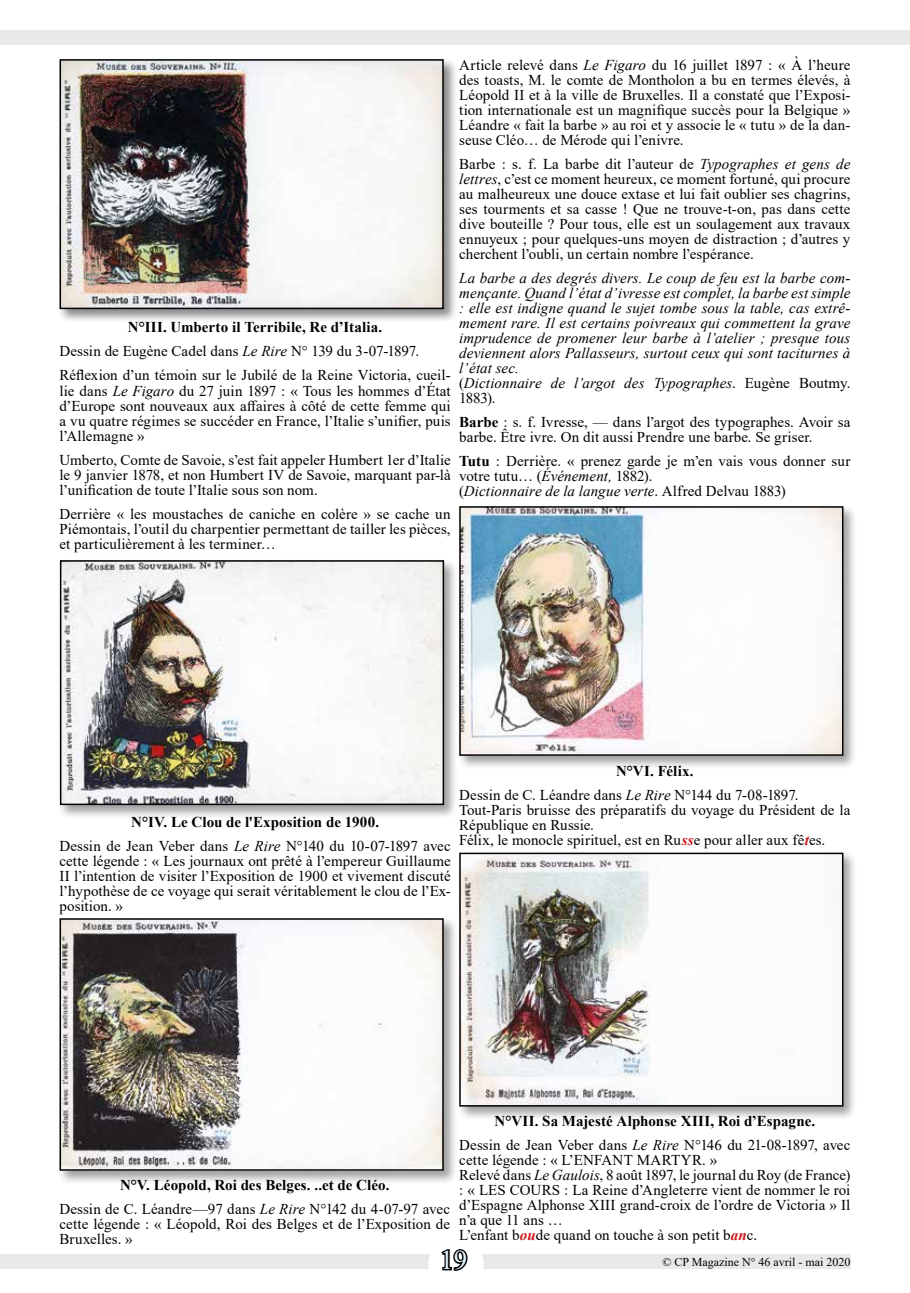
<style>
.page{position:relative;width:910px;height:1293px;background:#fff}
.page>*{position:absolute;margin:0;border:0;box-sizing:border-box;transform-origin:0 0}
.t1{font:27px "Times New Roman";color:#dff2fd}
.t2{font:15px/15px "Times New Roman";letter-spacing:.005em;color:#000}
.t3{font:italic 15px/15px "Times New Roman";letter-spacing:.005em;color:#000}
.t4{font:12px "Times New Roman";color:#000}
.s1{font-weight:700}
.s2{font-style:italic}
.s3{font-style:normal}
.s4{font-weight:700;font-style:italic;color:#cd171a}
</style>
<div class="page">
<div style="left:0;top:1254px;width:850px;height:14px;background:#e9e9e9"></div>
<div style="left:0;top:30px;width:910px;height:14px;background:#e9e9e9"></div>
<div style="left:428px;top:1236px;width:56px;height:56px;background:#fff;border-radius:50%"></div>
<svg style="left:441px;top:1249px;width:27px;height:22px"></svg>
<div style="left:58px;top:558px;width:400px;height:261px;background:#000;opacity:.38"></div>
<img style="left:63px;top:563px;width:378px;height:239px">
<div style="left:60px;top:560px;width:384px;height:245px;border:2px solid #000"></div>
<div style="left:57px;top:57px;width:401px;height:266px;background:#000;opacity:.47"></div>
<img style="left:63px;top:62px;width:378px;height:244px">
<div style="left:60px;top:59px;width:384px;height:250px;border:2px solid #000"></div>
<div style="left:57px;top:916px;width:401px;height:269px;background:#000;opacity:.38"></div>
<img style="left:63px;top:921px;width:378px;height:246px">
<div style="left:60px;top:918px;width:384px;height:252px;border:2px solid #000"></div>
<div style="left:457px;top:850px;width:401px;height:270px;background:#000;opacity:.38"></div>
<img style="left:462px;top:855px;width:378px;height:248px">
<div style="left:459px;top:852px;width:384px;height:254px;border:2px solid #000"></div>
<div style="left:457px;top:504px;width:401px;height:266px;background:#000;opacity:.38"></div>
<img style="left:462px;top:509px;width:378px;height:244px">
<div style="left:459px;top:506px;width:384px;height:250px;border:2px solid #000"></div>
<p class="t2" style="left:60px;top:315px;width:393px;line-height:24px;text-indent:68px"><span class="s1">N°III. Umberto il Terribile, Re d’Italia.<br></span>Dessin de Eugène Cadel dans <span class="s2">Le Rire</span> N° 139 du 3-07-1897.<br>Réflexion d’un témoin sur le Jubilé de la Reine Victoria, cueil-</p>
<p class="t2" style="left:60px;top:382px;width:393px;text-align:justify">lie dans <span class="s2">Le Figaro</span> du 27 juin 1897 : « Tous les hommes d’État d’Europe sont nouveaux aux affaires à côté de cette femme qui a vu quatre régimes se succéder en France, l’Italie s’unifier, puis l’Allemagne »</p>
<p class="t2" style="left:60px;top:451px;width:393px;text-align:justify">Umberto, Comte de Savoie, s’est fait appeler Humbert 1er d’Italie le 9 janvier 1878, et non Humbert IV de Savoie, marquant par-là l’unification de toute l’Italie sous son nom.</p>
<p class="t2" style="left:60px;top:505px;width:393px;text-align:justify">Derrière « les moustaches de caniche en colère » se cache un Piémontais, l’outil du charpentier permettant de tailler les pièces, et particulièrement à les terminer…</p>
<p class="t2" style="left:459px;top:57px;width:393px;text-align:justify">Article relevé dans <span class="s2">Le Figaro</span> du 16 juillet 1897 : « À l’heure des toasts, M. le comte de Montholon a bu en termes élevés, à Léopold II et à la ville de Bruxelles. Il a constaté que l’Exposi&shy;tion internationale est un magnifique succès pour la Belgique » Léandre « fait la barbe » au roi et y associe le « tutu » de la dan&shy;seuse Cléo… de Mérode qui l’enivre.</p>
<p class="t2" style="left:459px;top:156px;width:393px;text-align:justify">Barbe : s. f. La barbe dit l’auteur de <span class="s2">Typographes et gens de lettres</span>, c’est ce moment heureux, ce moment fortuné, qui procure au malheureux une douce extase et lui fait oublier ses chagrins, ses tourments et sa casse ! Que ne trouve-t-on, pas dans cette dive bouteille ? Pour tous, elle est un soulagement aux travaux ennuyeux ; pour quelques-uns moyen de distraction ; d’autres y cherchent l’oubli, un certain nombre l’espérance.</p>
<p class="t3" style="left:459px;top:270px;width:393px">La barbe a des degrés divers. Le coup de feu est la barbe com&shy;mençante. Quand l’état d’ivresse est complet, la barbe est simple : elle est indigne quand le sujet tombe sous la table, cas extrê&shy;mement rare. Il est certains poivreaux qui commettent la grave imprudence de promener leur barbe à l’atelier ; presque tous deviennent alors Pallasseurs, surtout ceux qui sont taciturnes à l’état sec.<br><span class="s3">(</span>Dictionnaire de l’argot des Typographes<span class="s3">. Eugène Boutmy.<br>1883).</span></p>
<p class="t2" style="left:459px;top:414px;width:393px"><span class="s1">Barbe</span> : s. f. Ivresse, — dans l’argot des typographes. Avoir sa barbe. Être ivre. On dit aussi Prendre une barbe. Se griser.</p>
<p class="t2" style="left:459px;top:453px;width:393px"><span class="s1">Tutu</span> : Derrière. « prenez garde je m’en vais vous donner sur votre tutu… (<span class="s2">Événement,</span> 1882).<br>(<span class="s2">Dictionnaire de la langue verte</span>. Alfred Delvau 1883)</p>
<p class="t2" style="left:60px;top:810px;width:393px;line-height:24px;text-align:center"><span class="s1">N°IV. Le Clou de l'Exposition de 1900.<br></span>Dessin de Jean Veber dans <span class="s2">Le Rire</span> N°140 du 10-07-1897 avec</p>
<p class="t2" style="left:60px;top:853px;width:393px;text-align:justify">cette légende : « Les journaux ont prêté à l’empereur Guillaume II l’intention de visiter l’Exposition de 1900 et vivement discuté l’hypothèse de ce voyage qui serait véritablement le clou de l’Ex&shy;position. »</p>
<p class="t2" style="left:459px;top:758px;width:341px;line-height:24px;text-indent:157px"><span class="s1">N°VI. Félix.<br></span>Dessin de C. Léandre dans <span class="s2">Le Rire</span> N°144 du 7-08-1897.</p>
<p class="t2" style="left:459px;top:802px;width:393px">Tout-Paris bruisse des préparatifs du voyage du Président de la<br>République en Russie.<br>Félix, le monocle spirituel, est en Ru<span class="s4">ss</span>e pour aller aux fê<span class="s4">t</span>es.</p>
<p class="t2" style="left:60px;top:1172px;width:392px;line-height:24px;text-align:center"><span class="s1">N°V. Léopold, Roi des Belges. ..et de Cléo.<br></span>Dessin de C. Léandre—97 dans <span class="s2">Le Rire</span> N°142 du 4-07-97 avec</p>
<p class="t2" style="left:60px;top:1216px;width:392px">cette légende : « Léopold, Roi des Belges et de l’Exposition de<br>Bruxelles. »</p>
<p class="t2" style="left:459px;top:1108px;width:393px;line-height:24px;text-align:center"><span class="s1">N°VII. Sa Majesté Alphonse XIII, Roi d’Espagne.<br></span>Dessin de Jean Veber dans <span class="s2">Le Rire</span> N°146 du 21-08-1897, avec</p>
<p class="t2" style="left:459px;top:1152px;width:393px">cette légende : « L’ENFANT MARTYR. »<br>Relevé dans <span class="s2">Le Gaulois</span>, 8 août 1897, le journal du Roy (de France) : « LES COURS : La Reine d’Angleterre vient de nommer le roi d’Espagne Alphonse XIII grand-croix de l’ordre de Victoria » Il n’a que 11 ans …<br>L’enfant b<span class="s4">ou</span>de quand on touche à son petit b<span class="s4">an</span>c.</p>
<h1 class="t1" style="left:440px;top:1240px;width:28px">19</h1>
<p class="t4" style="left:662px;top:1253px;width:190px">© CP Magazine N° 46 avril - mai 2020</p>
</div>
